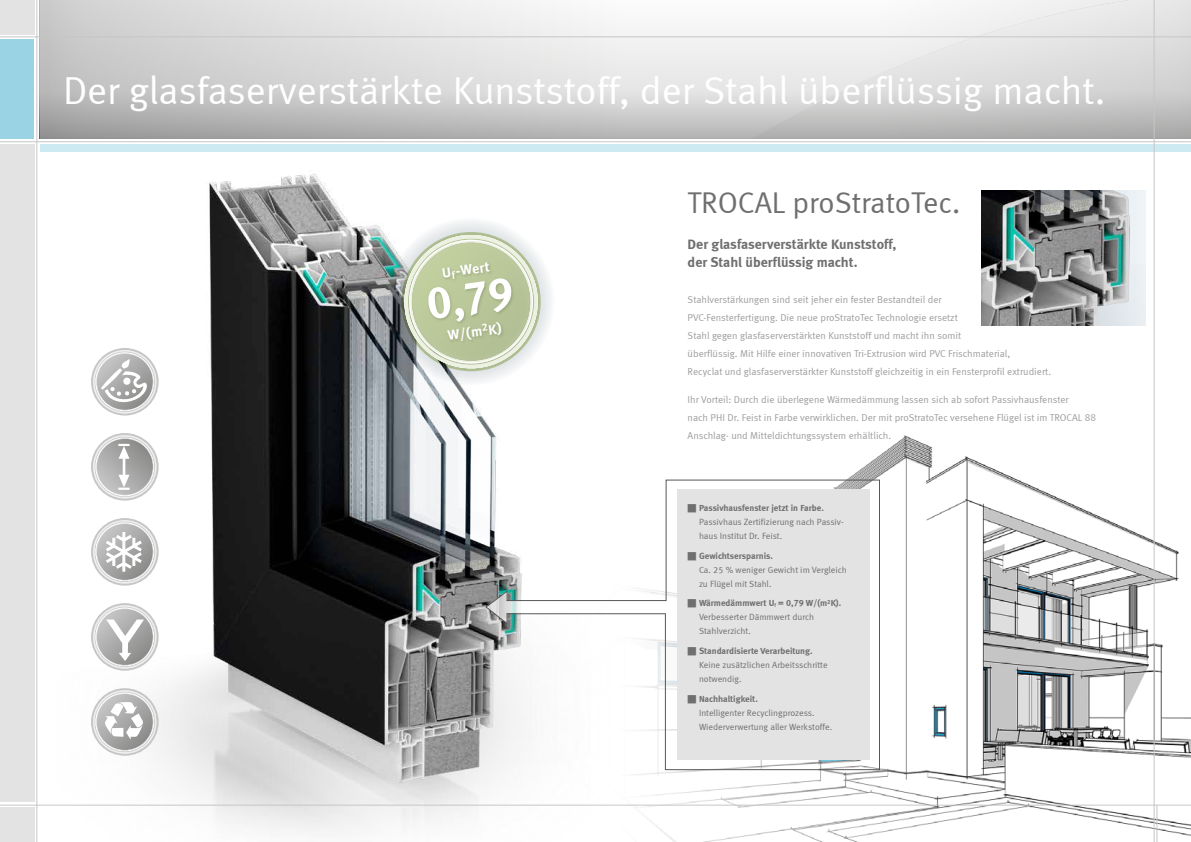
<style>
.page{position:relative;width:1191px;height:842px;background:#fff}
.page>*{position:absolute;margin:0;border:0;box-sizing:border-box;transform-origin:0 0}
.t1{font:45.4px "Meta Bold LF Caps";color:#fff}
.t2{font:39px "Meta Normal LF";color:#fff}
.t3{font:30px "Meta Normal LF";color:#706f6f}
.t4{font:14.2px "Meta Bold LF";color:#fff}
.t5{font:14px/18px "Meta Bold LF";color:#706f6f}
.t6{font:10px/18px "Meta Normal LF";color:#9d9d9c}
.t7{font:9px/14px "Meta Normal LF";color:#706f6f}
.t8{font:9px "Meta Bold LF";color:#706f6f}
</style>
<div class="page">
<img style="left:590px;top:413px;width:601px;height:429px">
<img style="left:0;top:89px;width:590px;height:753px">
<svg style="left:617px;top:0;width:574px;height:139px"></svg>
<svg style="left:40px;top:0;width:577px;height:139px;background:#d0d0d0"></svg>
<hr style="left:37px;top:0;width:1px;height:842px;background:#c6c6c6">
<div style="left:0;top:145px;width:34px;height:657px;background:#e3e3e3"></div>
<div style="left:0;top:808px;width:34px;height:34px;background:#e3e3e3"></div>
<div style="left:0;top:0;width:34px;height:34px;background:#e3e3e3"></div>
<div style="left:0;top:40px;width:34px;height:99px;background:#9ad4e4"></div>
<div style="left:40px;top:145px;width:1151px;height:7px;background:#cde9f2"></div>
<hr style="left:0;top:141px;width:1191px;height:1px;background:#c6c6c6">
<hr style="left:0;top:37px;width:1191px;height:1px;background:#c6c6c6">
<hr style="left:1153px;top:0;width:1px;height:842px;background:#c6c6c6">
<hr style="left:0;top:805px;width:1191px;height:1px;background:#c6c6c6">
<hr style="left:1156px;top:805px;width:1px;height:37px;background:#c6c6c6">
<div style="left:387px;top:218px;width:168px;height:168px;border:26px solid #83929b;border-radius:50%"></div>
<svg style="left:398px;top:229px;width:146px;height:145px"></svg>
<div style="left:427px;top:261px;width:88px;height:84px;background:#808b66;opacity:.5"></div>
<svg style="left:91px;top:690px;width:67px;height:64px"></svg>
<svg style="left:91px;top:605px;width:67px;height:64px"></svg>
<svg style="left:91px;top:520px;width:67px;height:64px"></svg>
<svg style="left:93px;top:434px;width:64px;height:67px"></svg>
<svg style="left:91px;top:350px;width:67px;height:64px"></svg>
<img style="left:981px;top:190px;width:164px;height:135px">
<svg style="left:505px;top:479px;width:375px;height:292px"></svg>
<svg style="left:484px;top:589px;width:181px;height:37px"></svg>
<h2 class="t2" style="left:63px;top:68px;width:1043px">Der glasfaserverstärkte Kunststoff, der Stahl überflüssig macht.</h2>
<h3 class="t4" style="left:441px;top:265px;width:49px;rotate:-8deg">U<sub>f</sub>-Wert</h3>
<h1 class="t1" style="left:423px;top:277px;width:89px;rotate:-8deg">0,79</h1>
<h3 class="t4" style="left:446px;top:327px;width:56px;rotate:-8deg">W/(m<sup>2</sup>K)</h3>
<h3 class="t3" style="left:687px;top:185px;width:274px">TROCAL proStratoTec.</h3>
<h3 class="t5" style="left:687px;top:235px;width:210px">Der glasfaserverstärkte Kunststoff, der Stahl überflüssig macht.</h3>
<p class="t6" style="left:687px;top:291px;width:365px">Stahlverstärkungen sind seit jeher ein fester Bestandteil der<br>PVC-Fensterfertigung. Die neue proStratoTec Technologie ersetzt<br>Stahl gegen glasfaserverstärkten Kunststoff und macht ihn somit<br>überflüssig. Mit Hilfe einer innovativen Tri-Extrusion wird PVC Frischmaterial,<br>Recyclat und glasfaserverstärkter Kunststoff gleichzeitig in ein Fensterprofil extrudiert.</p>
<p class="t6" style="left:687px;top:391px;width:410px">Ihr Vorteil: Durch die überlegene Wärmedämmung lassen sich ab sofort Passivhausfenster<br>nach PHI Dr. Feist in Farbe verwirklichen. Der mit proStratoTec versehene Flügel ist im TROCAL 88<br>Anschlag- und Mitteldichtungssystem erhältlich.</p>
<p class="t8" style="left:687px;top:502px;width:138px">■ Passivhausfenster jetzt in Farbe.</p>
<p class="t7" style="left:699px;top:515px;width:146px">Passivhaus Zertifizierung nach Passiv&shy;haus Institut Dr. Feist.</p>
<p class="t8" style="left:687px;top:550px;width:87px">■ Gewichtsersparnis.</p>
<p class="t7" style="left:699px;top:562px;width:149px">Ca. 25 % weniger Gewicht im Vergleich zu Flügel mit Stahl.</p>
<p class="t8" style="left:687px;top:598px;width:155px">■ Wärmedämmwert U<sub>f</sub> = 0,79 W/(m²K).</p>
<p class="t7" style="left:699px;top:610px;width:117px">Verbesserter Dämmwert durch<br>Stahlverzicht.</p>
<p class="t8" style="left:687px;top:645px;width:126px">■ Standardisierte Verarbeitung.</p>
<p class="t7" style="left:699px;top:658px;width:130px">Keine zusätzlichen Arbeitsschritte notwendig.</p>
<p class="t8" style="left:687px;top:693px;width:72px">■ Nachhaltigkeit.</p>
<p class="t7" style="left:699px;top:705px;width:135px">Intelligenter Recyclingprozess.<br>Wiederverwertung aller Werkstoffe.</p>
</div>
